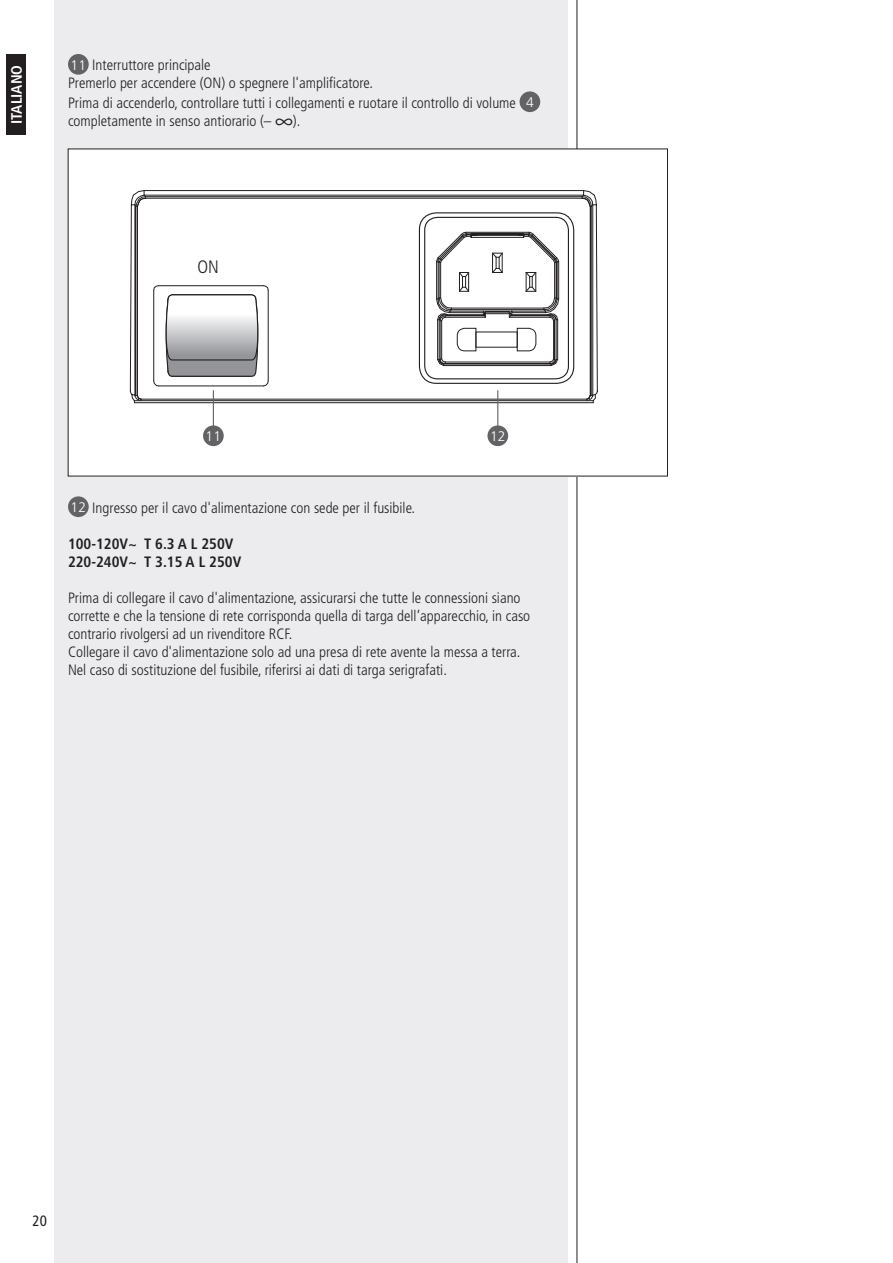
<style>
.page{position:relative;width:893px;height:1263px;background:#fff}
.page>*{position:absolute;margin:0;border:0;box-sizing:border-box;transform-origin:0 0}
.t1{font:300 condensed 18px "Frutiger LT Std";color:#231f20}
.t2{font:300 condensed 15px/18px "Frutiger LT Std";color:#231f20}
.t3{font:700 condensed 15px/18px "Frutiger LT Std";color:#231f20}
.t4{font:700 condensed 15px "Frutiger LT Std";color:#fff}
.t5{font:condensed 15px "Frutiger";color:#231f20}
.t6{font:300 13.8px "Frutiger LT Std";color:#fff}
.s1{font-stretch:normal;font-size:13.8px;color:#fff}
</style>
<div class="page">
<div style="left:54px;top:0;width:514px;height:1263px;background:#ececee"></div>
<hr style="left:577px;top:0;width:1px;height:1263px;background:#231f20">
<div style="left:6px;top:54px;width:20px;height:81px;background:#231f20"></div>
<div style="left:68px;top:54px;width:21px;height:21px;background:#636366;border-radius:50%"></div>
<div style="left:520px;top:91px;width:20px;height:21px;background:#636366;border-radius:50%"></div>
<div style="left:68px;top:496px;width:21px;height:21px;background:#636366;border-radius:50%"></div>
<div style="left:68px;top:149px;width:599px;height:327px;background:#fff"></div>
<svg style="left:129px;top:194px;width:469px;height:209px"></svg>
<svg style="left:165px;top:294px;width:94px;height:83px"></svg>
<svg style="left:437px;top:191px;width:159px;height:211px"></svg>
<div style="left:203px;top:425px;width:21px;height:21px;background:#636366;border-radius:50%"></div>
<hr style="left:213px;top:390px;width:1px;height:37px;background:#636366">
<div style="left:487px;top:425px;width:21px;height:21px;background:#636366;border-radius:50%"></div>
<hr style="left:497px;top:390px;width:1px;height:37px;background:#636366">
<p class="t4" style="left:8px;top:124px;width:60px;rotate:-90deg">ITALIANO</p>
<p class="t2" style="left:68px;top:56px;width:307px"><span class="s1">11</span> Interruttore principale<br>Premerlo per accendere (ON) o spegnere l'amplificatore.</p>
<p class="t2" style="left:68px;top:94px;width:467px">Prima di accenderlo, controllare tutti i collegamenti e ruotare il controllo di volume <span class="s1">4 </span>completamente in senso antiorario (–</p>
<p class="t2" style="left:293px;top:112px;width:9px">).</p>
<p class="t1" style="left:197px;top:257px;width:23px">ON</p>
<p class="t6" style="left:206px;top:428px;width:17px">11</p>
<p class="t6" style="left:490px;top:428px;width:17px">12</p>
<p class="t2" style="left:71px;top:499px;width:346px"><span class="s1">12</span> Ingresso per il cavo d'alimentazione con sede per il fusibile.</p>
<p class="t3" style="left:68px;top:535px;width:175px">100-120V~ T 6.3 A L 250V<br>220-240V~ T 3.15 A L 250V</p>
<p class="t2" style="left:68px;top:589px;width:464px">Prima di collegare il cavo d'alimentazione, assicurarsi che tutte le connessioni siano corrette e che la tensione di rete corrisponda quella di targa dell’apparecchio, in caso contrario rivolgersi ad un rivenditore RCF.<br>Collegare il cavo d'alimentazione solo ad una presa di rete avente la messa a terra.<br>Nel caso di sostituzione del fusibile, riferirsi ai dati di targa serigrafati.</p>
<p class="t5" style="left:33px;top:1211px;width:16px">20</p>
</div>
